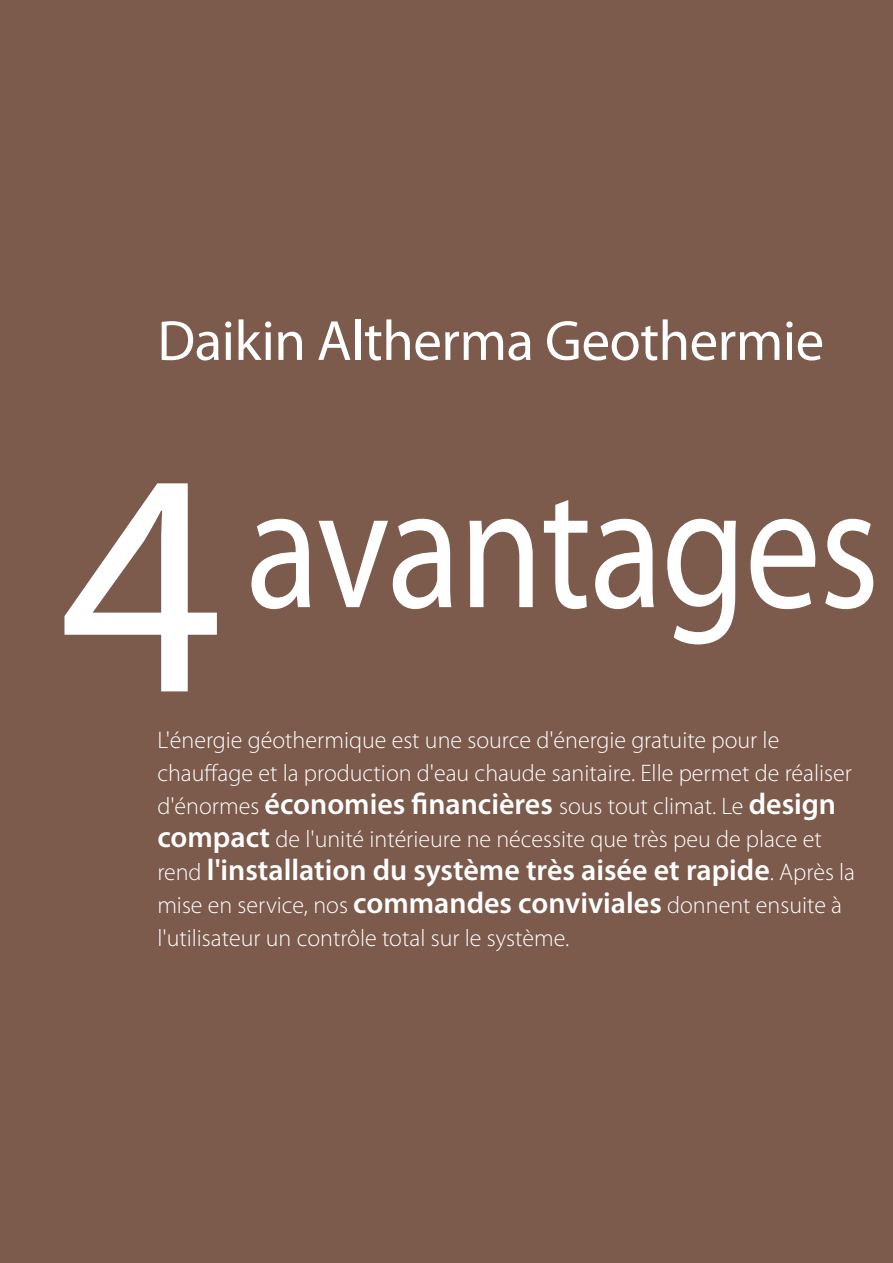
<style>
.page{position:relative;width:893px;height:1263px;background:#7c5a4c}
.page>*{position:absolute;margin:0;border:0;box-sizing:border-box;transform-origin:0 0}
.t1{font:178.5px "Myriad Pro";letter-spacing:-.01em;color:#fff;scale:.85 1}
.t2{font:57px "Myriad Pro";letter-spacing:-.01em;color:#fff}
.t3{font:600 30px "Myriad Pro";color:#fff}
.t4{font:300 24px/33px "Myriad Pro";color:#fff}
.s1{font-size:320.1px}
.s2{font-weight:600;font-size:30px}
.s3{font-weight:300;font-size:24px}
</style>
<div class="page">
<h2 class="t2" style="left:157px;top:306px;width:668px">Daikin Altherma Geothermie</h2>
<h1 class="t1" style="left:60px;top:437px;width:966px"><span class="s1">4</span>avantages</h1>
<p class="t4" style="left:157px;top:723px;width:696px">L'énergie géothermique est une source d'énergie gratuite pour le chauffage et la production d'eau chaude sanitaire. Elle permet de réaliser d'énormes <span class="s2">économies financières</span> sous tout climat. Le <span class="s2">design compact</span> de l'unité intérieure ne nécessite que très peu de place et</p>
<p class="t3" style="left:157px;top:851px;width:699px"><span class="s3">rend</span> l'installation du système très aisée et rapide<span class="s3">. Après la</span></p>
<p class="t4" style="left:157px;top:888px;width:686px">mise en service, nos <span class="s2">commandes conviviales</span> donnent ensuite à l'utilisateur un contrôle total sur le système.</p>
</div>
